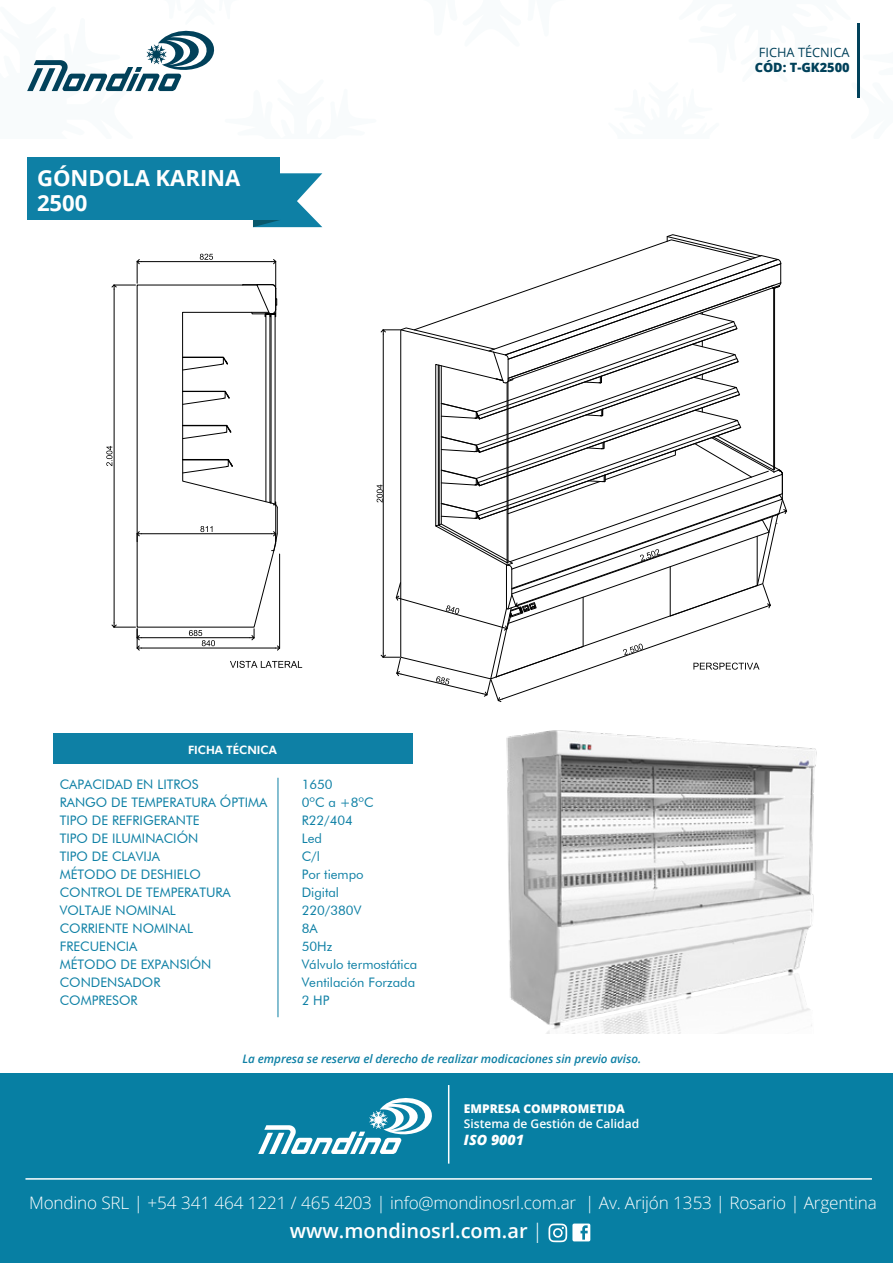
<style>
.page{position:relative;width:893px;height:1263px;background:#fff}
.page>*{position:absolute;margin:0;border:0;box-sizing:border-box;transform-origin:0 0}
.t1{font:700 22.05px/24.2px "Open Sans";letter-spacing:-.005em;color:#fff}
.t2{font:600 19.95px "Open Sans";color:#fff}
.t3{font:300 17.1px "Open Sans";letter-spacing:-.01em;color:#fff}
.t4{font:italic 800 14.25px "Open Sans";color:#fff}
.t5{font:13.2px "Futura BT";color:#0e80a5}
.t6{font:12.75px "Open Sans";color:#01415a}
.t7{font:800 12.75px "Open Sans";color:#01415a}
.t8{font:600 12px "Open Sans";color:#fff}
.t9{font:800 12px "Open Sans";color:#fff}
.t10{font:italic 600 11.7px "Open Sans";letter-spacing:-.005em;color:#0e80a5}
.t11{font:700 11.4px "Futura BT";color:#fff}
.s1{font-weight:300}
</style>
<div class="page">
<div style="left:0;top:1073px;width:893px;height:190px;background:#077fa3"></div>
<svg style="left:548px;top:1223px;width:42px;height:19px"></svg>
<hr style="left:25px;top:1178px;width:847px;height:2px;background:#fff">
<svg style="left:258px;top:1098px;width:174px;height:56px"></svg>
<hr style="left:448px;top:1085px;width:1px;height:78px;background:#fff">
<svg style="left:27px;top:30px;width:188px;height:61px"></svg>
<hr style="left:857px;top:23px;width:3px;height:74px;background:#01415a">
<svg style="left:253px;top:173px;width:69px;height:54px"></svg>
<div style="left:27px;top:158px;width:253px;height:62px;background:#0e80a5"></div>
<div style="left:53px;top:733px;width:359px;height:30px;background:#0e80a5"></div>
<svg style="left:137px;top:285px;width:138px;height:342px"></svg>
<svg style="left:182px;top:356px;width:47px;height:15px"></svg>
<svg style="left:182px;top:390px;width:48px;height:15px"></svg>
<svg style="left:182px;top:459px;width:52px;height:15px"></svg>
<hr style="left:114px;top:289px;width:1px;height:334px;background:#000">
<svg style="left:106px;top:446px;width:6px;height:20px"></svg>
<svg style="left:182px;top:424px;width:50px;height:16px"></svg>
<hr style="left:141px;top:261px;width:130px;height:1px;background:#000">
<svg style="left:111px;top:259px;width:30px;height:30px"></svg>
<svg style="left:200px;top:254px;width:13px;height:6px"></svg>
<hr style="left:279px;top:554px;width:1px;height:94px;background:#000">
<hr style="left:141px;top:648px;width:134px;height:1px;background:#000">
<svg style="left:275px;top:645px;width:6px;height:6px"></svg>
<hr style="left:141px;top:533px;width:130px;height:1px;background:#000">
<svg style="left:136px;top:530px;width:5px;height:12px"></svg>
<svg style="left:200px;top:526px;width:12px;height:6px"></svg>
<svg style="left:230px;top:661px;width:72px;height:7px"></svg>
<hr style="left:141px;top:637px;width:109px;height:1px;background:#000">
<svg style="left:250px;top:629px;width:5px;height:12px"></svg>
<svg style="left:111px;top:623px;width:30px;height:28px"></svg>
<svg style="left:189px;top:630px;width:26px;height:16px"></svg>
<svg style="left:241px;top:259px;width:37px;height:292px"></svg>
<svg style="left:377px;top:234px;width:411px;height:468px"></svg>
<img style="left:506px;top:730px;width:311px;height:303px">
<h1 class="t1" style="left:37px;top:166px;width:205px">GÓNDOLA KARINA<br>2500</h1>
<p class="t6" style="left:759px;top:43px;width:92px">FICHA TÉCNICA</p>
<p class="t7" style="left:755px;top:58px;width:96px">CÓD: T-GK2500</p>
<p class="t11" style="left:188px;top:743px;width:90px">FICHA TÉCNICA</p>
<p class="t5" style="left:60px;top:776px;width:140px">CAPACIDAD EN LITROS</p>
<p class="t5" style="left:302px;top:776px;width:33px">1650</p>
<p class="t5" style="left:60px;top:794px;width:209px">RANGO DE TEMPERATURA ÓPTIMA</p>
<p class="t5" style="left:302px;top:794px;width:73px">0ºC a +8ºC</p>
<p class="t5" style="left:60px;top:812px;width:141px">TIPO DE REFRIGERANTE</p>
<p class="t5" style="left:302px;top:812px;width:53px">R22/404</p>
<p class="t5" style="left:60px;top:830px;width:140px">TIPO DE ILUMINACIÓN</p>
<p class="t5" style="left:302px;top:830px;width:22px">Led</p>
<p class="t5" style="left:60px;top:848px;width:102px">TIPO DE CLAVIJA</p>
<p class="t5" style="left:302px;top:848px;width:20px">C/l</p>
<p class="t5" style="left:60px;top:866px;width:143px">MÉTODO DE DESHIELO</p>
<p class="t5" style="left:302px;top:866px;width:64px">Por tiempo</p>
<p class="t5" style="left:60px;top:884px;width:172px">CONTROL DE TEMPERATURA</p>
<p class="t5" style="left:302px;top:884px;width:39px">Digital</p>
<p class="t5" style="left:60px;top:902px;width:118px">VOLTAJE NOMINAL</p>
<p class="t5" style="left:302px;top:902px;width:61px">220/380V</p>
<p class="t5" style="left:60px;top:920px;width:135px">CORRIENTE NOMINAL</p>
<p class="t5" style="left:302px;top:920px;width:17px">8A</p>
<p class="t5" style="left:60px;top:938px;width:79px">FRECUENCIA</p>
<p class="t5" style="left:302px;top:938px;width:32px">50Hz</p>
<p class="t5" style="left:60px;top:956px;width:153px">MÉTODO DE EXPANSIÓN</p>
<p class="t5" style="left:302px;top:956px;width:117px">Válvulo termostática</p>
<p class="t5" style="left:60px;top:974px;width:102px">CONDENSADOR</p>
<p class="t5" style="left:302px;top:974px;width:115px">Ventilación Forzada</p>
<p class="t5" style="left:60px;top:992px;width:79px">COMPRESOR</p>
<p class="t5" style="left:302px;top:992px;width:29px">2 HP</p>
<p class="t10" style="left:242px;top:1051px;width:400px">La empresa se reserva el derecho de realizar modicaciones sin previo aviso.</p>
<p class="t9" style="left:464px;top:1100px;width:162px">EMPRESA COMPROMETIDA</p>
<p class="t8" style="left:464px;top:1115px;width:177px">Sistema de Gestión de Calidad</p>
<p class="t4" style="left:464px;top:1129px;width:62px">ISO 9001</p>
<p class="t3" style="left:29px;top:1191px;width:849px">Mondino SRL | +54 341 464 1221 / 465 4203 | info@mondinosrl.com.ar | Av. Arijón 1353 | Rosario | Argentina</p>
<h2 class="t2" style="left:290px;top:1217px;width:255px">www.mondinosrl.com.ar <span class="s1">|</span></h2>
</div>
